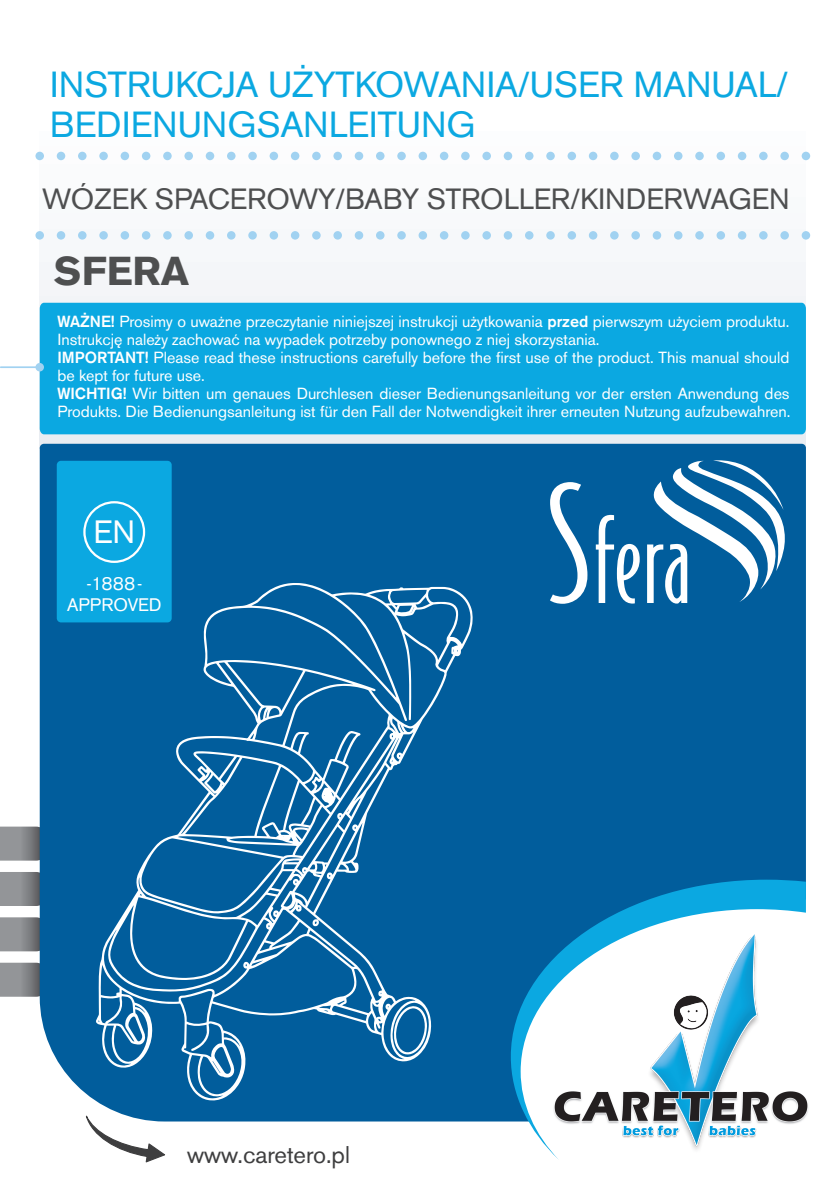
<style>
.page{position:relative;width:840px;height:1191px;background:#fff}
.page>*{position:absolute;margin:0;border:0;box-sizing:border-box;transform-origin:0 0}
.t1{font:700 40px "Volvo Sans Pro";color:#4e4f50}
.t2{font:36px/40px "Volvo Sans Pro";color:#0ba8e1}
.t3{font:32px "Volvo Sans Pro";color:#fff}
.t4{font:29px "Volvo Sans Pro";color:#4e4f50}
.t5{font:24px "Volvo Sans Pro";color:#3e3e3f}
.t6{font:18px/21.6px "Volvo Sans Pro";color:#fff;text-align:center}
.t7{font:16px/18px "Volvo Sans Pro";color:#fff}
.s1{font-weight:500}
</style>
<div class="page">
<svg style="left:0;top:826px;width:40px;height:170px"></svg>
<div style="left:40px;top:444px;width:765px;height:677px;background:#015d9c"></div>
<div style="left:40px;top:303px;width:765px;height:131px;background:#0ba8e1"></div>
<div style="left:35px;top:231px;width:9px;height:9px;background:#a1d2f1;border-radius:50%"></div>
<div style="left:57px;top:231px;width:8px;height:9px;background:#a1d2f1;border-radius:50%"></div>
<div style="left:78px;top:231px;width:8px;height:9px;background:#a1d2f1;border-radius:50%"></div>
<div style="left:99px;top:231px;width:9px;height:9px;background:#a1d2f1;border-radius:50%"></div>
<div style="left:120px;top:231px;width:9px;height:9px;background:#a1d2f1;border-radius:50%"></div>
<div style="left:142px;top:231px;width:8px;height:9px;background:#a1d2f1;border-radius:50%"></div>
<div style="left:163px;top:231px;width:9px;height:9px;background:#a1d2f1;border-radius:50%"></div>
<div style="left:184px;top:231px;width:9px;height:9px;background:#a1d2f1;border-radius:50%"></div>
<div style="left:206px;top:231px;width:8px;height:9px;background:#a1d2f1;border-radius:50%"></div>
<div style="left:227px;top:231px;width:8px;height:9px;background:#a1d2f1;border-radius:50%"></div>
<div style="left:248px;top:231px;width:9px;height:9px;background:#a1d2f1;border-radius:50%"></div>
<div style="left:269px;top:231px;width:9px;height:9px;background:#a1d2f1;border-radius:50%"></div>
<div style="left:291px;top:231px;width:8px;height:9px;background:#a1d2f1;border-radius:50%"></div>
<div style="left:312px;top:231px;width:8px;height:9px;background:#a1d2f1;border-radius:50%"></div>
<div style="left:333px;top:231px;width:9px;height:9px;background:#a1d2f1;border-radius:50%"></div>
<div style="left:354px;top:231px;width:9px;height:9px;background:#a1d2f1;border-radius:50%"></div>
<div style="left:376px;top:231px;width:8px;height:9px;background:#a1d2f1;border-radius:50%"></div>
<div style="left:397px;top:231px;width:8px;height:9px;background:#a1d2f1;border-radius:50%"></div>
<div style="left:418px;top:231px;width:9px;height:9px;background:#a1d2f1;border-radius:50%"></div>
<div style="left:439px;top:231px;width:9px;height:9px;background:#a1d2f1;border-radius:50%"></div>
<div style="left:461px;top:231px;width:8px;height:9px;background:#a1d2f1;border-radius:50%"></div>
<div style="left:482px;top:231px;width:8px;height:9px;background:#a1d2f1;border-radius:50%"></div>
<div style="left:503px;top:231px;width:9px;height:9px;background:#a1d2f1;border-radius:50%"></div>
<div style="left:524px;top:231px;width:9px;height:9px;background:#a1d2f1;border-radius:50%"></div>
<div style="left:546px;top:231px;width:8px;height:9px;background:#a1d2f1;border-radius:50%"></div>
<div style="left:567px;top:231px;width:8px;height:9px;background:#a1d2f1;border-radius:50%"></div>
<div style="left:588px;top:231px;width:9px;height:9px;background:#a1d2f1;border-radius:50%"></div>
<svg style="left:609px;top:231px;width:9px;height:9px"></svg>
<div style="left:631px;top:231px;width:8px;height:9px;background:#a1d2f1;border-radius:50%"></div>
<div style="left:652px;top:231px;width:8px;height:9px;background:#a1d2f1;border-radius:50%"></div>
<div style="left:673px;top:231px;width:9px;height:9px;background:#a1d2f1;border-radius:50%"></div>
<svg style="left:694px;top:231px;width:9px;height:9px"></svg>
<div style="left:716px;top:231px;width:8px;height:9px;background:#a1d2f1;border-radius:50%"></div>
<div style="left:737px;top:231px;width:9px;height:9px;background:#a1d2f1;border-radius:50%"></div>
<svg style="left:758px;top:231px;width:9px;height:9px"></svg>
<div style="left:780px;top:231px;width:8px;height:9px;background:#a1d2f1;border-radius:50%"></div>
<div style="left:801px;top:231px;width:8px;height:9px;background:#a1d2f1;border-radius:50%"></div>
<div style="left:35px;top:152px;width:9px;height:8px;background:#a1d2f1;border-radius:50%"></div>
<div style="left:57px;top:152px;width:8px;height:8px;background:#a1d2f1;border-radius:50%"></div>
<div style="left:78px;top:152px;width:8px;height:8px;background:#a1d2f1;border-radius:50%"></div>
<div style="left:99px;top:152px;width:9px;height:8px;background:#a1d2f1;border-radius:50%"></div>
<div style="left:120px;top:152px;width:9px;height:8px;background:#a1d2f1;border-radius:50%"></div>
<div style="left:142px;top:152px;width:8px;height:8px;background:#a1d2f1;border-radius:50%"></div>
<div style="left:163px;top:152px;width:9px;height:8px;background:#a1d2f1;border-radius:50%"></div>
<div style="left:184px;top:152px;width:9px;height:8px;background:#a1d2f1;border-radius:50%"></div>
<div style="left:206px;top:152px;width:8px;height:8px;background:#a1d2f1;border-radius:50%"></div>
<div style="left:227px;top:152px;width:8px;height:8px;background:#a1d2f1;border-radius:50%"></div>
<div style="left:248px;top:152px;width:9px;height:8px;background:#a1d2f1;border-radius:50%"></div>
<div style="left:269px;top:152px;width:9px;height:8px;background:#a1d2f1;border-radius:50%"></div>
<div style="left:291px;top:152px;width:8px;height:8px;background:#a1d2f1;border-radius:50%"></div>
<div style="left:312px;top:152px;width:8px;height:8px;background:#a1d2f1;border-radius:50%"></div>
<div style="left:333px;top:152px;width:9px;height:8px;background:#a1d2f1;border-radius:50%"></div>
<div style="left:354px;top:152px;width:9px;height:8px;background:#a1d2f1;border-radius:50%"></div>
<div style="left:376px;top:152px;width:8px;height:8px;background:#a1d2f1;border-radius:50%"></div>
<div style="left:397px;top:152px;width:8px;height:8px;background:#a1d2f1;border-radius:50%"></div>
<div style="left:418px;top:152px;width:9px;height:8px;background:#a1d2f1;border-radius:50%"></div>
<div style="left:439px;top:152px;width:9px;height:8px;background:#a1d2f1;border-radius:50%"></div>
<div style="left:461px;top:152px;width:8px;height:8px;background:#a1d2f1;border-radius:50%"></div>
<div style="left:482px;top:152px;width:8px;height:8px;background:#a1d2f1;border-radius:50%"></div>
<div style="left:503px;top:152px;width:9px;height:8px;background:#a1d2f1;border-radius:50%"></div>
<div style="left:524px;top:152px;width:9px;height:8px;background:#a1d2f1;border-radius:50%"></div>
<div style="left:546px;top:152px;width:8px;height:8px;background:#a1d2f1;border-radius:50%"></div>
<div style="left:567px;top:152px;width:8px;height:8px;background:#a1d2f1;border-radius:50%"></div>
<div style="left:588px;top:152px;width:9px;height:8px;background:#a1d2f1;border-radius:50%"></div>
<div style="left:609px;top:152px;width:9px;height:8px;background:#a1d2f1;border-radius:50%"></div>
<div style="left:631px;top:152px;width:8px;height:8px;background:#a1d2f1;border-radius:50%"></div>
<div style="left:652px;top:152px;width:8px;height:8px;background:#a1d2f1;border-radius:50%"></div>
<div style="left:673px;top:152px;width:9px;height:8px;background:#a1d2f1;border-radius:50%"></div>
<svg style="left:694px;top:152px;width:9px;height:8px"></svg>
<div style="left:716px;top:152px;width:8px;height:8px;background:#a1d2f1;border-radius:50%"></div>
<div style="left:737px;top:152px;width:9px;height:8px;background:#a1d2f1;border-radius:50%"></div>
<div style="left:758px;top:152px;width:9px;height:8px;background:#a1d2f1;border-radius:50%"></div>
<div style="left:780px;top:152px;width:8px;height:8px;background:#a1d2f1;border-radius:50%"></div>
<div style="left:801px;top:152px;width:8px;height:8px;background:#a1d2f1;border-radius:50%"></div>
<svg style="left:81px;top:1102px;width:85px;height:61px"></svg>
<div style="left:35px;top:363px;width:9px;height:8px;background:#a1d2f1;border-radius:50%"></div>
<hr style="left:1px;top:366px;width:39px;height:2px;background:#a1d2f1">
<div style="left:57px;top:461px;width:115px;height:161px;background:#0ba8e1;border-radius:4px"></div>
<div style="left:83px;top:501px;width:62px;height:62px;border:2px solid #fff;border-radius:50%"></div>
<svg style="left:510px;top:879px;width:295px;height:281px"></svg>
<svg style="left:95px;top:583px;width:377px;height:518px;background:#1b6fa7"></svg>
<svg style="left:549px;top:482px;width:38px;height:122px"></svg>
<svg style="left:595px;top:515px;width:44px;height:88px"></svg>
<svg style="left:646px;top:460px;width:138px;height:143px"></svg>
<h2 class="t2" style="left:50px;top:65px;width:739px">INSTRUKCJA UŻYTKOWANIA/USER MANUAL/<br>BEDIENUNGSANLEITUNG</h2>
<h3 class="t4" style="left:43px;top:182px;width:748px">WÓZEK SPACEROWY/BABY STROLLER/KINDERWAGEN</h3>
<h1 class="t1" style="left:54px;top:247px;width:137px">SFERA</h1>
<p class="t7" style="left:57px;top:313px;width:734px"><span class="s1">WAŻNE!</span> Prosimy o uważne przeczytanie niniejszej instrukcji użytkowania <span class="s1">przed</span> pierwszym użyciem produktu.<br>Instrukcję należy zachować na wypadek potrzeby ponownego z niej skorzystania.<br><span class="s1">IMPORTANT!</span> Please read these instructions carefully before the first use of the product. This manual should be kept for future use.<br><span class="s1">WICHTIG!</span> Wir bitten um genaues Durchlesen dieser Bedienungsanleitung vor der ersten Anwendung des Produkts. Die Bedienungsanleitung ist für den Fall der Notwendigkeit ihrer erneuten Nutzung aufzubewahren.</p>
<h3 class="t3" style="left:93px;top:513px;width:43px">EN</h3>
<p class="t6" style="left:67px;top:572px;width:96px">-1888-<br>APPROVED</p>
<h3 class="t5" style="left:187px;top:1139px;width:164px">www.caretero.pl</h3>
</div>
